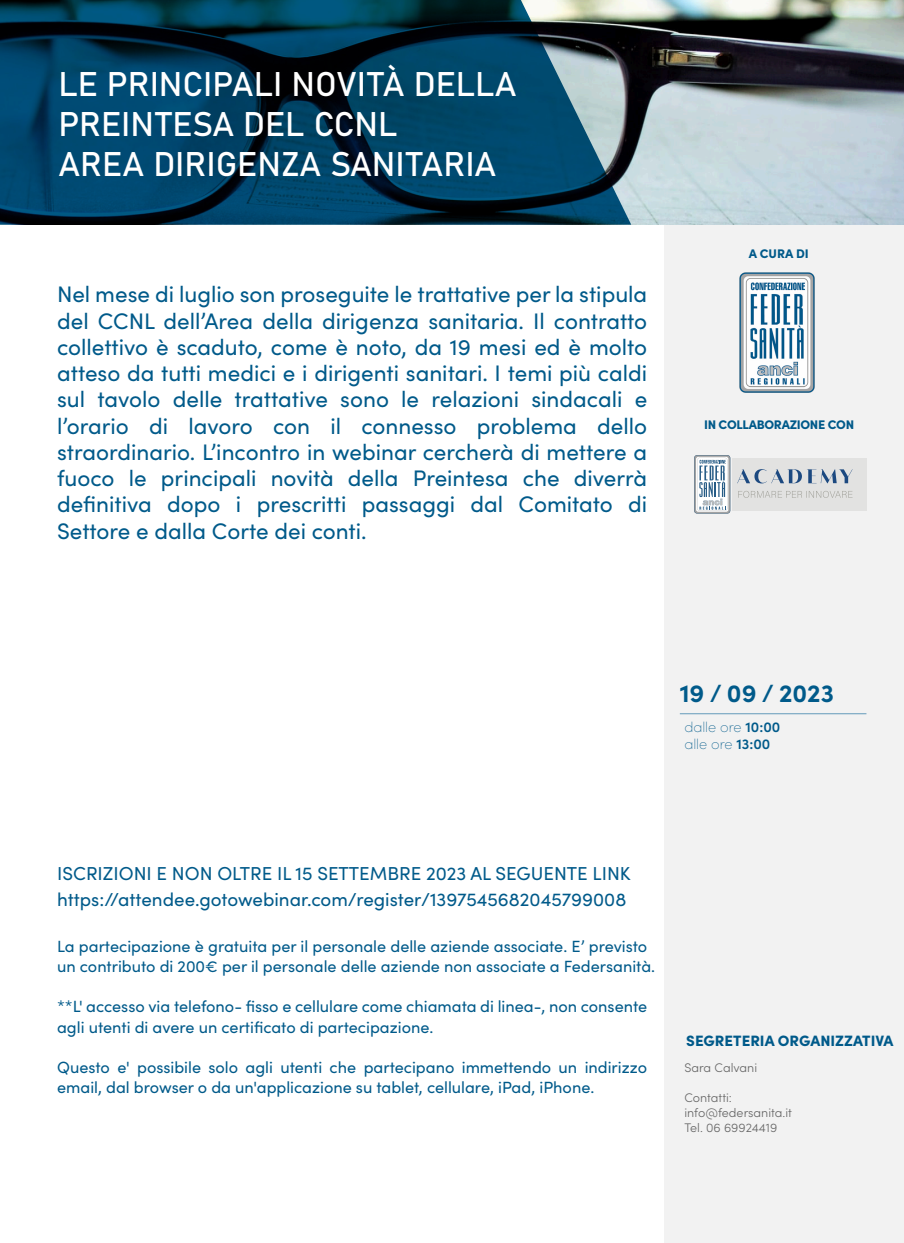
<style>
.page{position:relative;width:904px;height:1243px;background:#fff}
.page>*{position:absolute;margin:0;border:0;box-sizing:border-box;transform-origin:0 0}
.t1{font:33.75px/40px "Bahnschrift";color:#fff}
.t2{font:700 25px "Sofia Pro";color:#005a8a}
.t3{font:22.5px/26.2px "Sofia Pro";color:#005a8a;text-align:justify}
.t4{font:18.75px/26.2px "Sofia Pro";color:#005a8a}
.t5{font:16.25px/20px "Sofia Pro";color:#005a8a}
.t6{font:900 15px "Sofia Pro";color:#005a8a}
.t7{font:200 14.38px/17.2px "Sofia Pro";color:#005a8a}
.t8{font:300 12.5px/15px "Sofia Pro";color:#666}
.t9{font:900 12.5px "Sofia Pro";letter-spacing:-.025em;color:#005a8a}
.s1{font-weight:600}
</style>
<div class="page">
<div style="left:665px;top:61px;width:239px;height:1182px;background:#f2f2f2"></div>
<img style="left:631px;top:0;width:273px;height:225px">
<svg style="left:0;top:0;width:631px;height:225px;background:#0c415c"></svg>
<hr style="left:680px;top:713px;width:186px;height:1px;background:#80acc5">
<div style="left:732px;top:458px;width:134px;height:52px;background:#e2e2e1"></div>
<svg style="left:737px;top:469px;width:115px;height:14px"></svg>
<svg style="left:738px;top:491px;width:114px;height:7px"></svg>
<svg style="left:694px;top:455px;width:36px;height:58px"></svg>
<img style="left:739px;top:272px;width:76px;height:121px">
<h1 class="t1" style="left:58px;top:62px;width:460px">LE PRINCIPALI NOVITÀ DELLA<br>PREINTESA DEL CCNL<br>AREA DIRIGENZA SANITARIA</h1>
<p class="t3" style="left:57px;top:280px;width:592px">Nel mese di luglio son proseguite le trattative per la stipula del CCNL dell’Area della dirigenza sanitaria. Il contratto collettivo è scaduto, come è noto, da 19 mesi ed è molto atteso da tutti medici e i dirigenti sanitari. I temi più caldi sul tavolo delle trattative sono le relazioni sindacali e l’orario di lavoro con il connesso problema dello straordinario. L’incontro in webinar cercherà di mettere a fuoco le principali novità della Preintesa che diverrà definitiva dopo i prescritti passaggi dal Comitato di Settore e dalla Corte dei conti.</p>
<p class="t9" style="left:749px;top:244px;width:61px">A CURA DI</p>
<p class="t9" style="left:704px;top:415px;width:152px">IN COLLABORAZIONE CON</p>
<p class="t2" style="left:680px;top:674px;width:156px">19 / 09 / 2023</p>
<p class="t7" style="left:684px;top:717px;width:97px">dalle ore <span class="s1">10:00 </span>alle ore <span class="s1">13:00</span></p>
<p class="t4" style="left:57px;top:859px;width:575px">ISCRIZIONI E NON OLTRE IL 15 SETTEMBRE 2023 AL SEGUENTE LINK https://attendee.gotowebinar.com/register/1397545682045799008</p>
<p class="t5" style="left:57px;top:936px;width:599px">La partecipazione è gratuita per il personale delle aziende associate. E’ previsto un contributo di 200€ per il personale delle aziende non associate a Federsanità.</p>
<p class="t5" style="left:57px;top:996px;width:591px">**L' accesso via telefono- fisso e cellulare come chiamata di linea-, non consente agli utenti di avere un certificato di partecipazione.</p>
<p class="t5" style="left:57px;top:1056px;width:591px">Questo e' possibile solo agli utenti che partecipano immettendo un indirizzo email, dal browser o da un'applicazione su tablet, cellulare, iPad, iPhone.</p>
<p class="t6" style="left:686px;top:1028px;width:209px">SEGRETERIA ORGANIZZATIVA</p>
<p class="t8" style="left:684px;top:1059px;width:74px">Sara Calvani</p>
<p class="t8" style="left:684px;top:1089px;width:109px">Contatti: info@federsanita.it<br>Tel. 06 69924419</p>
</div>
